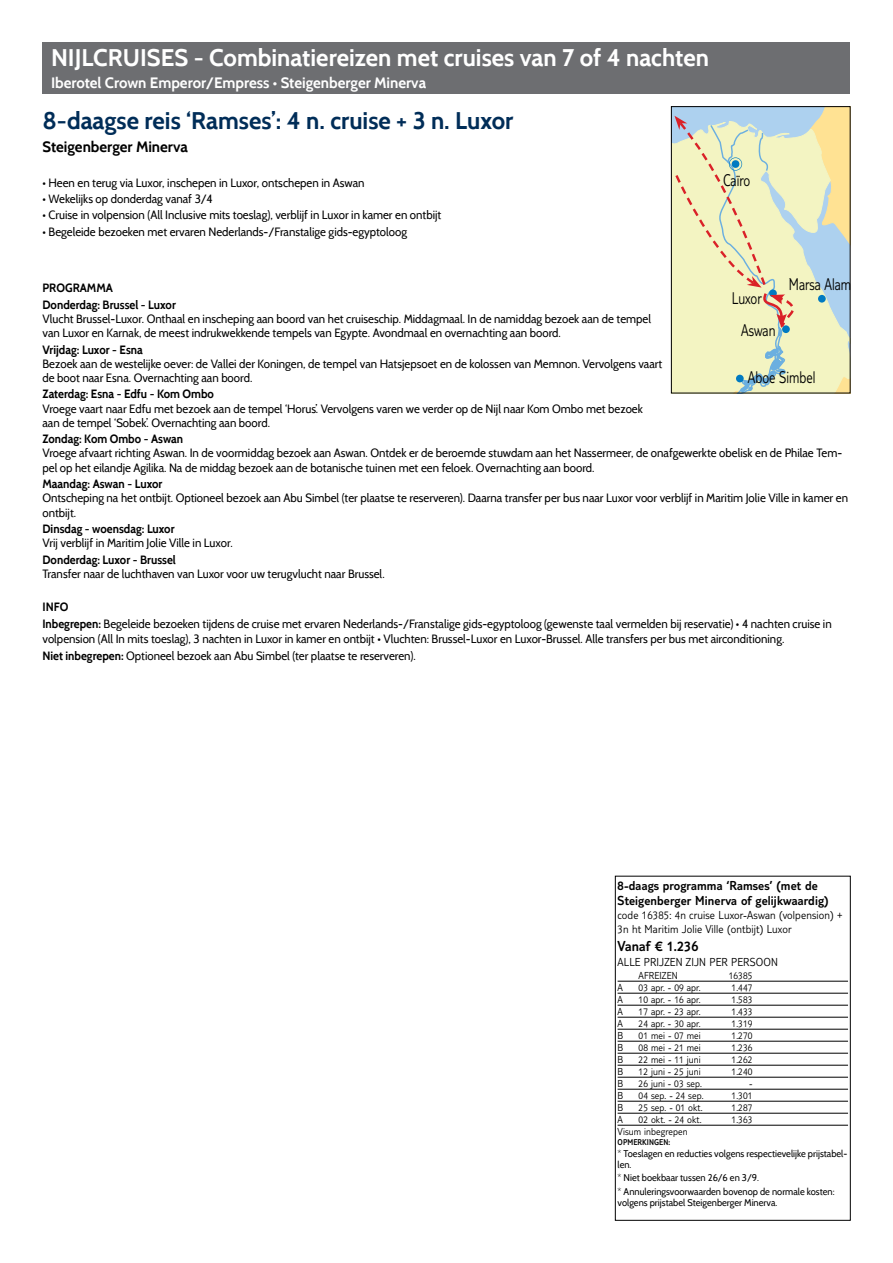
<style>
.page{position:relative;width:893px;height:1263px;background:#fff}
.page>*{position:absolute;margin:0;border:0;box-sizing:border-box;transform-origin:0 0}
.t1{font:700 24px "Cabin";color:#fff}
.t2{font:700 24px "Cabin";color:#002d58}
.t3{font:300 17.55px "TUI Type";color:#000;scale:.8 1}
.t4{font:700 15px "Cabin";color:#fff}
.t5{font:700 15px "Cabin";color:#000}
.t6{font:300 15px "TUI Type";letter-spacing:.01em;color:#000;scale:.95 1}
.t7{font:300 13.5px/15px "TUI Type";letter-spacing:.01em;color:#000;scale:.95 1}
.t8{font:12px/14.2px "Cabin";color:#000;scale:.95 1}
.t9{font:700 12px/16.4px "Cabin";color:#000;scale:.95 1}
.t10{font:300 12px/13.5px "TUI Type";letter-spacing:.01em;color:#000;scale:.95 1}
.t11{font:300 10.5px "TUI Type";letter-spacing:.01em;color:#000;scale:.95 1}
.t12{font:9.75px/11.2px "Cabin";color:#000;scale:.95 1}
.t13{font:300 8.7px "TUI Type";letter-spacing:.01em;color:#000;scale:.9 1}
.s1{font-weight:700}
</style>
<div class="page">
<div style="left:43px;top:43px;width:807px;height:51px;background:#6d6e71"></div>
<hr style="left:618px;top:981px;width:230px;height:1px;background:#000">
<hr style="left:618px;top:993px;width:230px;height:1px;background:#000">
<hr style="left:618px;top:1005px;width:230px;height:1px;background:#000">
<hr style="left:618px;top:1017px;width:230px;height:1px;background:#000">
<hr style="left:618px;top:1029px;width:230px;height:1px;background:#000">
<hr style="left:618px;top:1041px;width:230px;height:1px;background:#000">
<hr style="left:618px;top:1053px;width:230px;height:1px;background:#000">
<hr style="left:618px;top:1065px;width:230px;height:1px;background:#000">
<hr style="left:618px;top:1077px;width:230px;height:1px;background:#000">
<hr style="left:618px;top:1089px;width:230px;height:1px;background:#000">
<hr style="left:618px;top:1101px;width:230px;height:1px;background:#000">
<hr style="left:618px;top:1113px;width:230px;height:1px;background:#000">
<hr style="left:618px;top:1125px;width:230px;height:1px;background:#000">
<svg style="left:671px;top:107px;width:179px;height:286px;background:#e2e5c1"></svg>
<h1 class="t1" style="left:51px;top:43px;width:659px">NIJLCRUISES - Combinatiereizen met cruises van 7 of 4 nachten</h1>
<p class="t4" style="left:51px;top:74px;width:377px">Iberotel Crown Emperor/Empress • Steigenberger Minerva</p>
<h1 class="t2" style="left:43px;top:107px;width:472px">8-daagse reis ‘Ramses’: 4 n. cruise + 3 n. Luxor</h1>
<p class="t5" style="left:43px;top:137px;width:147px">Steigenberger Minerva</p>
<p class="t8" style="left:43px;top:175px;width:340px">• Heen en terug via Luxor, inschepen in Luxor, ontschepen in Aswan</p>
<p class="t8" style="left:43px;top:192px;width:181px">• Wekelijks op donderdag vanaf 3/4</p>
<p class="t8" style="left:43px;top:208px;width:421px">• Cruise in volpension (All Inclusive mits toeslag), verblijf in Luxor in kamer en ontbijt</p>
<p class="t8" style="left:43px;top:224px;width:385px">• Begeleide bezoeken met ervaren Nederlands-/Franstalige gids-egyptoloog</p>
<h2 class="t3" style="left:723px;top:170px;width:36px">Caïro</h2>
<h2 class="t3" style="left:789px;top:274px;width:79px">Marsa Alam</h2>
<p class="t9" style="left:43px;top:280px;width:142px">Programma<br>Donderdag: Brussel - Luxor</p>
<p class="t8" style="left:43px;top:311px;width:642px">Vlucht Brussel-Luxor. Onthaal en inscheping aan boord van het cruiseschip. Middagmaal. In de namiddag bezoek aan de tempel van Luxor en Karnak, de meest indrukwekkende tempels van Egypte. Avondmaal en overnachting aan boord.</p>
<p class="t9" style="left:43px;top:341px;width:107px">Vrijdag: Luxor - Esna</p>
<p class="t8" style="left:43px;top:356px;width:654px">Bezoek aan de westelijke oever: de Vallei der Koningen, de tempel van Hatsjepsoet en de kolossen van Memnon. Vervolgens vaart de boot naar Esna. Overnachting aan boord.</p>
<p class="t9" style="left:43px;top:386px;width:182px">Zaterdag: Esna - Edfu - Kom Ombo</p>
<p class="t8" style="left:43px;top:401px;width:633px">Vroege vaart naar Edfu met bezoek aan de tempel ‘Horus’. Vervolgens varen we verder op de Nijl naar Kom Ombo met bezoek aan de tempel ‘Sobek’. Overnachting aan boord.</p>
<p class="t9" style="left:43px;top:431px;width:150px">Zondag: Kom Ombo - Aswan</p>
<p class="t8" style="left:43px;top:446px;width:843px">Vroege afvaart richting Aswan. In de voormiddag bezoek aan Aswan. Ontdek er de beroemde stuwdam aan het Nassermeer, de onafgewerkte obelisk en de Philae Tem&shy;pel op het eilandje Agilika. Na de middag bezoek aan de botanische tuinen met een feloek. Overnachting aan boord.</p>
<p class="t9" style="left:43px;top:476px;width:128px">Maandag: Aswan - Luxor</p>
<p class="t8" style="left:43px;top:491px;width:849px">Ontscheping na het ontbijt. Optioneel bezoek aan Abu Simbel (ter plaatse te reserveren). Daarna transfer per bus naar Luxor voor verblijf in Maritim Jolie Ville in kamer en ontbijt.</p>
<p class="t9" style="left:43px;top:521px;width:141px">Dinsdag - woensdag: Luxor</p>
<p class="t8" style="left:43px;top:536px;width:202px">Vrij verblijf in Maritim Jolie Ville in Luxor.</p>
<p class="t9" style="left:43px;top:551px;width:142px">Donderdag: Luxor - Brussel</p>
<p class="t8" style="left:43px;top:566px;width:362px">Transfer naar de luchthaven van Luxor voor uw terugvlucht naar Brussel.</p>
<p class="t8" style="left:43px;top:598px;width:832px;line-height:17.1px"><span class="s1">Info<br>Inbegrepen:</span> Begeleide bezoeken tijdens de cruise met ervaren Nederlands-/Franstalige gids-egyptoloog (gewenste taal vermelden bij reservatie) • 4 nachten cruise in</p>
<p class="t8" style="left:43px;top:630px;width:782px;line-height:17.1px">volpension (All In mits toeslag), 3 nachten in Luxor in kamer en ontbijt • Vluchten: Brussel-Luxor en Luxor-Brussel. Alle transfers per bus met airconditioning.<br><span class="s1">Niet inbegrepen:</span> Optioneel bezoek aan Abu Simbel (ter plaatse te reserveren).</p>
<h2 class="t3" style="left:732px;top:288px;width:39px">Luxor</h2>
<h2 class="t3" style="left:741px;top:320px;width:44px">Aswan</h2>
<h2 class="t3" style="left:748px;top:367px;width:86px">Aboe Simbel</h2>
<p class="t7" style="left:618px;top:877px;width:223px">8-daags programma ‘Ramses’ (met de<br>Steigenberger Minerva of gelijkwaardig)</p>
<p class="t10" style="left:618px;top:908px;width:238px">code 16385: 4n cruise Luxor-Aswan (volpension) +<br>3n ht Maritim Jolie Ville (ontbijt) Luxor</p>
<p class="t6" style="left:618px;top:937px;width:87px">Vanaf € 1.236</p>
<p class="t10" style="left:618px;top:955px;width:170px">ALLE PRIJZEN ZIJN PER PERSOON</p>
<p class="t11" style="left:639px;top:969px;width:43px">AFREIZEN</p>
<p class="t11" style="left:729px;top:969px;width:27px">16385</p>
<p class="t11" style="left:618px;top:981px;width:7px">A</p>
<p class="t11" style="left:639px;top:981px;width:67px">03 apr. - 09 apr.</p>
<p class="t11" style="left:731px;top:981px;width:24px">1.447</p>
<p class="t11" style="left:618px;top:993px;width:7px">A</p>
<p class="t11" style="left:639px;top:993px;width:67px">10 apr. - 16 apr.</p>
<p class="t11" style="left:731px;top:993px;width:24px">1.583</p>
<p class="t11" style="left:618px;top:1005px;width:7px">A</p>
<p class="t11" style="left:639px;top:1005px;width:67px">17 apr. - 23 apr.</p>
<p class="t11" style="left:731px;top:1005px;width:24px">1.433</p>
<p class="t11" style="left:618px;top:1017px;width:7px">A</p>
<p class="t11" style="left:639px;top:1017px;width:67px">24 apr. - 30 apr.</p>
<p class="t11" style="left:731px;top:1017px;width:24px">1.319</p>
<p class="t11" style="left:618px;top:1029px;width:8px">B</p>
<p class="t11" style="left:639px;top:1029px;width:67px">01 mei - 07 mei</p>
<p class="t11" style="left:731px;top:1029px;width:24px">1.270</p>
<p class="t11" style="left:618px;top:1041px;width:8px">B</p>
<p class="t11" style="left:639px;top:1041px;width:67px">08 mei - 21 mei</p>
<p class="t11" style="left:731px;top:1041px;width:24px">1.236</p>
<p class="t11" style="left:618px;top:1053px;width:8px">B</p>
<p class="t11" style="left:639px;top:1053px;width:67px">22 mei - 11 juni</p>
<p class="t11" style="left:731px;top:1053px;width:24px">1.262</p>
<p class="t11" style="left:618px;top:1065px;width:8px">B</p>
<p class="t11" style="left:639px;top:1065px;width:67px">12 juni - 25 juni</p>
<p class="t11" style="left:731px;top:1065px;width:24px">1.240</p>
<p class="t11" style="left:618px;top:1077px;width:8px">B</p>
<p class="t11" style="left:639px;top:1077px;width:68px">26 juni - 03 sep.</p>
<p class="t11" style="left:749px;top:1077px;width:5px">-</p>
<p class="t11" style="left:618px;top:1089px;width:8px">B</p>
<p class="t11" style="left:639px;top:1089px;width:70px">04 sep. - 24 sep.</p>
<p class="t11" style="left:731px;top:1089px;width:24px">1.301</p>
<p class="t11" style="left:618px;top:1101px;width:8px">B</p>
<p class="t11" style="left:639px;top:1101px;width:69px">25 sep. - 01 okt.</p>
<p class="t11" style="left:731px;top:1101px;width:24px">1.287</p>
<p class="t11" style="left:618px;top:1113px;width:7px">A</p>
<p class="t11" style="left:639px;top:1113px;width:68px">02 okt. - 24 okt.</p>
<p class="t11" style="left:731px;top:1113px;width:24px">1.363</p>
<p class="t11" style="left:618px;top:1125px;width:75px">Visum inbegrepen</p>
<p class="t13" style="left:618px;top:1137px;width:60px">OPMERKINGEN:</p>
<p class="t12" style="left:618px;top:1147px;width:243px">* Toeslagen en reducties volgens respectievelijke prijstabel&shy;len.</p>
<p class="t12" style="left:618px;top:1171px;width:230px;line-height:13.4px">* Niet boekbaar tussen 26/6 en 3/9.<br>* Annuleringsvoorwaarden bovenop de normale kosten:</p>
<p class="t12" style="left:618px;top:1197px;width:170px">volgens prijstabel Steigenberger Minerva.</p>
</div>
